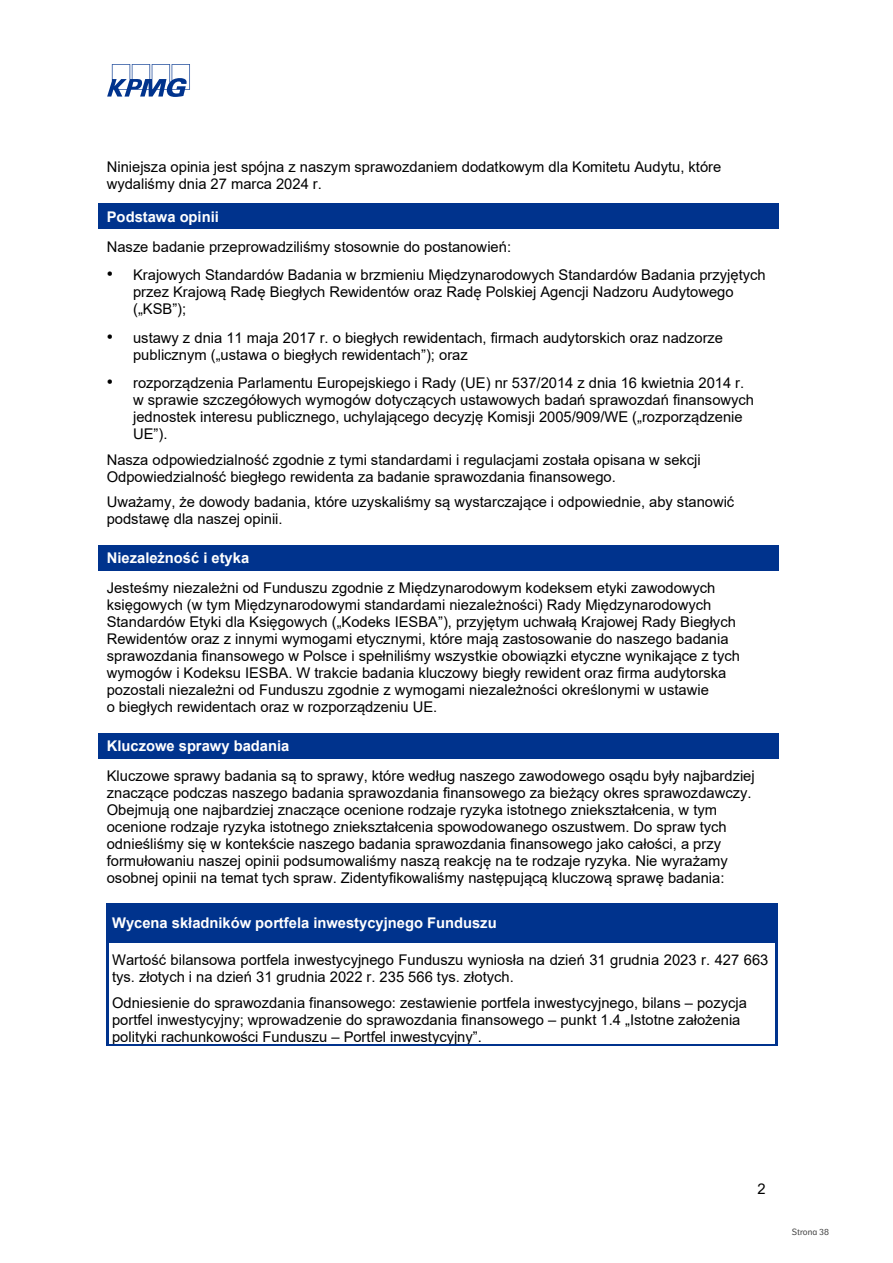
<style>
.page{position:relative;width:893px;height:1263px;background:#fff}
.page>*{position:absolute;margin:0;border:0;box-sizing:border-box;transform-origin:0 0}
.t1{font:14.7px/17px "Arial";color:#000}
.t2{font:700 14.7px "Arial";color:#fff}
.t3{font:9px "NN Dagny Text";color:#414141}
.s1{font-size:17.7px}
</style>
<div class="page">
<svg style="left:107px;top:64px;width:83px;height:33px"></svg>
<div style="left:98px;top:203px;width:672px;height:26px;background:#00338d"></div>
<div style="left:98px;top:545px;width:672px;height:26px;background:#00338d"></div>
<div style="left:98px;top:733px;width:672px;height:25px;background:#00338d"></div>
<div style="left:112px;top:906px;width:656px;height:34px;background:#00338d"></div>
<hr style="left:109px;top:903px;width:666px;height:3px;background:#00338d">
<hr style="left:107px;top:906px;width:2px;height:34px;background:#00338d">
<hr style="left:775px;top:906px;width:2px;height:34px;background:#00338d">
<hr style="left:109px;top:940px;width:666px;height:2px;background:#00338d">
<hr style="left:107px;top:942px;width:2px;height:103px;background:#00338d">
<hr style="left:107px;top:1045px;width:668px;height:1px;background:#00338d">
<hr style="left:775px;top:942px;width:2px;height:103px;background:#00338d">
<p class="t1" style="left:107px;top:158px;width:616px">Niniejsza opinia jest spójna z naszym sprawozdaniem dodatkowym dla Komitetu Audytu, które wydaliśmy dnia 27 marca 2024 r.</p>
<p class="t2" style="left:107px;top:206px;width:114px">Podstawa opinii</p>
<p class="t1" style="left:107px;top:238px;width:406px">Nasze badanie przeprowadziliśmy stosownie do postanowień:</p>
<p class="t1" style="left:133px;top:266px;width:634px;text-indent:-26px"><span class="s1">•</span> Krajowych Standardów Badania w brzmieniu Międzynarodowych Standardów Badania przyjętych przez Krajową Radę Biegłych Rewidentów oraz Radę Polskiej Agencji Nadzoru Audytowego („KSB”);</p>
<p class="t1" style="left:133px;top:329px;width:591px;text-indent:-26px"><span class="s1">•</span> ustawy z dnia 11 maja 2017 r. o biegłych rewidentach, firmach audytorskich oraz nadzorze publicznym („ustawa o biegłych rewidentach”); oraz</p>
<p class="t1" style="left:133px;top:374px;width:622px;text-indent:-26px"><span class="s1">•</span> rozporządzenia Parlamentu Europejskiego i Rady (UE) nr 537/2014 z dnia 16 kwietnia 2014 r. w sprawie szczegółowych wymogów dotyczących ustawowych badań sprawozdań finansowych jednostek interesu publicznego, uchylającego decyzję Komisji 2005/909/WE („rozporządzenie UE”).</p>
<p class="t1" style="left:107px;top:451px;width:596px">Nasza odpowiedzialność zgodnie z tymi standardami i regulacjami została opisana w sekcji<br>Odpowiedzialność biegłego rewidenta za badanie sprawozdania finansowego.</p>
<p class="t1" style="left:107px;top:494px;width:629px">Uważamy, że dowody badania, które uzyskaliśmy są wystarczające i odpowiednie, aby stanowić podstawę dla naszej opinii.</p>
<p class="t2" style="left:107px;top:548px;width:144px">Niezależność i etyka</p>
<p class="t1" style="left:107px;top:580px;width:635px">Jesteśmy niezależni od Funduszu zgodnie z Międzynarodowym kodeksem etyki zawodowych księgowych (w tym Międzynarodowymi standardami niezależności) Rady Międzynarodowych Standardów Etyki dla Księgowych („Kodeks IESBA”), przyjętym uchwałą Krajowej Rady Biegłych Rewidentów oraz z innymi wymogami etycznymi, które mają zastosowanie do naszego badania sprawozdania finansowego w Polsce i spełniliśmy wszystkie obowiązki etyczne wynikające z tych wymogów i Kodeksu IESBA. W trakcie badania kluczowy biegły rewident oraz firma audytorska pozostali niezależni od Funduszu zgodnie z wymogami niezależności określonymi w ustawie<br>o biegłych rewidentach oraz w rozporządzeniu UE.</p>
<p class="t2" style="left:107px;top:735px;width:184px">Kluczowe sprawy badania</p>
<p class="t1" style="left:107px;top:767px;width:649px">Kluczowe sprawy badania są to sprawy, które według naszego zawodowego osądu były najbardziej znaczące podczas naszego badania sprawozdania finansowego za bieżący okres sprawozdawczy.<br>Obejmują one najbardziej znaczące ocenione rodzaje ryzyka istotnego zniekształcenia, w tym ocenione rodzaje ryzyka istotnego zniekształcenia spowodowanego oszustwem. Do spraw tych odnieśliśmy się w kontekście naszego badania sprawozdania finansowego jako całości, a przy formułowaniu naszej opinii podsumowaliśmy naszą reakcję na te rodzaje ryzyka. Nie wyrażamy osobnej opinii na temat tych spraw. Zidentyfikowaliśmy następującą kluczową sprawę badania:</p>
<p class="t2" style="left:112px;top:913px;width:386px">Wycena składników portfela inwestycyjnego Funduszu</p>
<p class="t1" style="left:112px;top:951px;width:658px">Wartość bilansowa portfela inwestycyjnego Funduszu wyniosła na dzień 31 grudnia 2023 r. 427 663 tys. złotych i na dzień 31 grudnia 2022 r. 235 566 tys. złotych.</p>
<p class="t1" style="left:112px;top:994px;width:636px">Odniesienie do sprawozdania finansowego: zestawienie portfela inwestycyjnego, bilans – pozycja portfel inwestycyjny; wprowadzenie do sprawozdania finansowego – punkt 1.4 „Istotne założenia polityki rachunkowości Funduszu – Portfel inwestycyjny”.</p>
<p class="t1" style="left:758px;top:1180px;width:10px">2</p>
<p class="t3" style="left:792px;top:1226px;width:39px">Strona 38</p>
</div>
